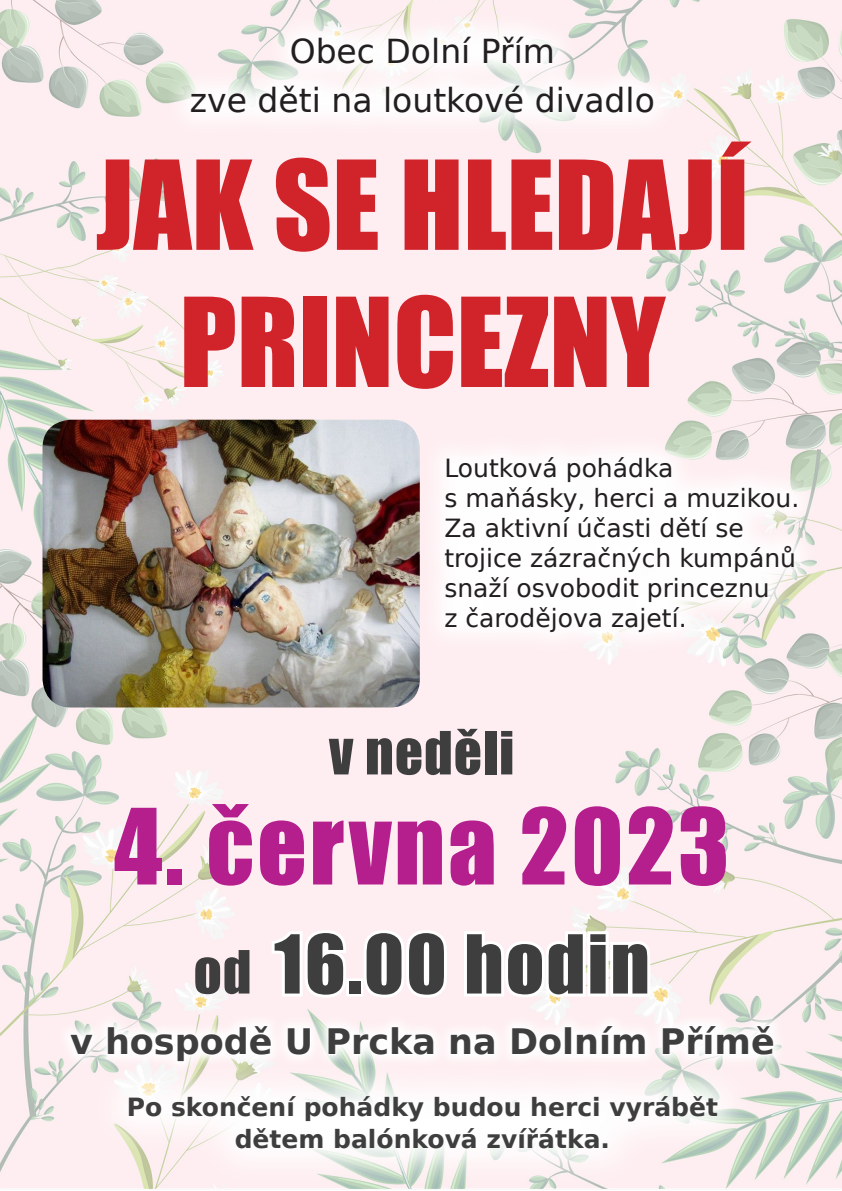
<style>
.page{position:relative;width:842px;height:1191px;background:#fff}
.page>*{position:absolute;margin:0;border:0;box-sizing:border-box;transform-origin:0 0}
.t1{font:114.2px "Impact";color:#d1232a}
.t2{font:97px "Impact";letter-spacing:.03em;color:#b41e8d}
.t3{font:75px "Impact";letter-spacing:.03em;color:#3e3e3f}
.t4{font:55px "Impact";letter-spacing:.02em;color:#3e3e3f}
.t5{font:700 35px "DejaVu Sans";color:#3e3e3f}
.t6{font:33px "DejaVu Sans";color:#231f20}
.t7{font:25px/30px "DejaVu Sans";color:#231f20}
.t8{font:700 25px/32px "DejaVu Sans";color:#3e3e3f;text-align:center}
.s1{font-size:55px}
</style>
<div class="page">
<img style="left:0;top:0;width:842px;height:1190px">
<img style="left:43px;top:420px;width:377px;height:287px">
<svg style="left:265px;top:9px;width:314px;height:49px;fill:#fef4f5"></svg>
<svg style="left:269px;top:925px;width:81px;height:77px"></svg>
<svg style="left:359px;top:925px;width:92px;height:77px"></svg>
<svg style="left:461px;top:928px;width:192px;height:74px"></svg>
<svg style="left:89px;top:1075px;width:668px;height:114px;fill:#fef5f6"></svg>
<svg style="left:165px;top:58px;width:514px;height:80px;fill:#fef5f6"></svg>
<svg style="left:56px;top:1011px;width:731px;height:64px;fill:#feeff1"></svg>
<svg style="left:68px;top:1033px;width:27px;height:23px"></svg>
<svg style="left:106px;top:1024px;width:167px;height:39px"></svg>
<svg style="left:286px;top:1026px;width:26px;height:30px"></svg>
<svg style="left:327px;top:1025px;width:108px;height:32px"></svg>
<svg style="left:449px;top:1032px;width:47px;height:25px"></svg>
<svg style="left:510px;top:1026px;width:53px;height:30px"></svg>
<svg style="left:575px;top:1024px;width:72px;height:32px"></svg>
<svg style="left:661px;top:1024px;width:114px;height:32px"></svg>
<svg style="left:419px;top:431px;width:404px;height:227px"></svg>
<p class="t6" style="left:290px;top:24px;width:267px">Obec Dolní Přím</p>
<p class="t6" style="left:190px;top:73px;width:467px">zve děti na loutkové divadlo</p>
<p class="t1" style="left:96px;top:116px;width:655px">JAK SE HLEDAJÍ</p>
<p class="t1" style="left:180px;top:253px;width:487px">PRINCEZNY</p>
<p class="t7" style="left:444px;top:452px;width:356px">Loutková pohádka<br>s maňásky, herci a muzikou.<br>Za aktivní účasti dětí se trojice zázračných kumpánů snaží osvobodit princeznu<br>z čarodějova zajetí.</p>
<p class="t4" style="left:329px;top:710px;width:187px">v neděli</p>
<p class="t2" style="left:114px;top:771px;width:617px">4. června 2023</p>
<p class="t3" style="left:194px;top:906px;width:458px"><span class="s1">od</span> 16.00 hodin</p>
<p class="t5" style="left:70px;top:1013px;width:706px">v hospodě U Prcka na Dolním Přímě</p>
<p class="t8" style="left:127px;top:1091px;width:593px">Po skončení pohádky budou herci vyrábět dětem balónková zvířátka.</p>
</div>
